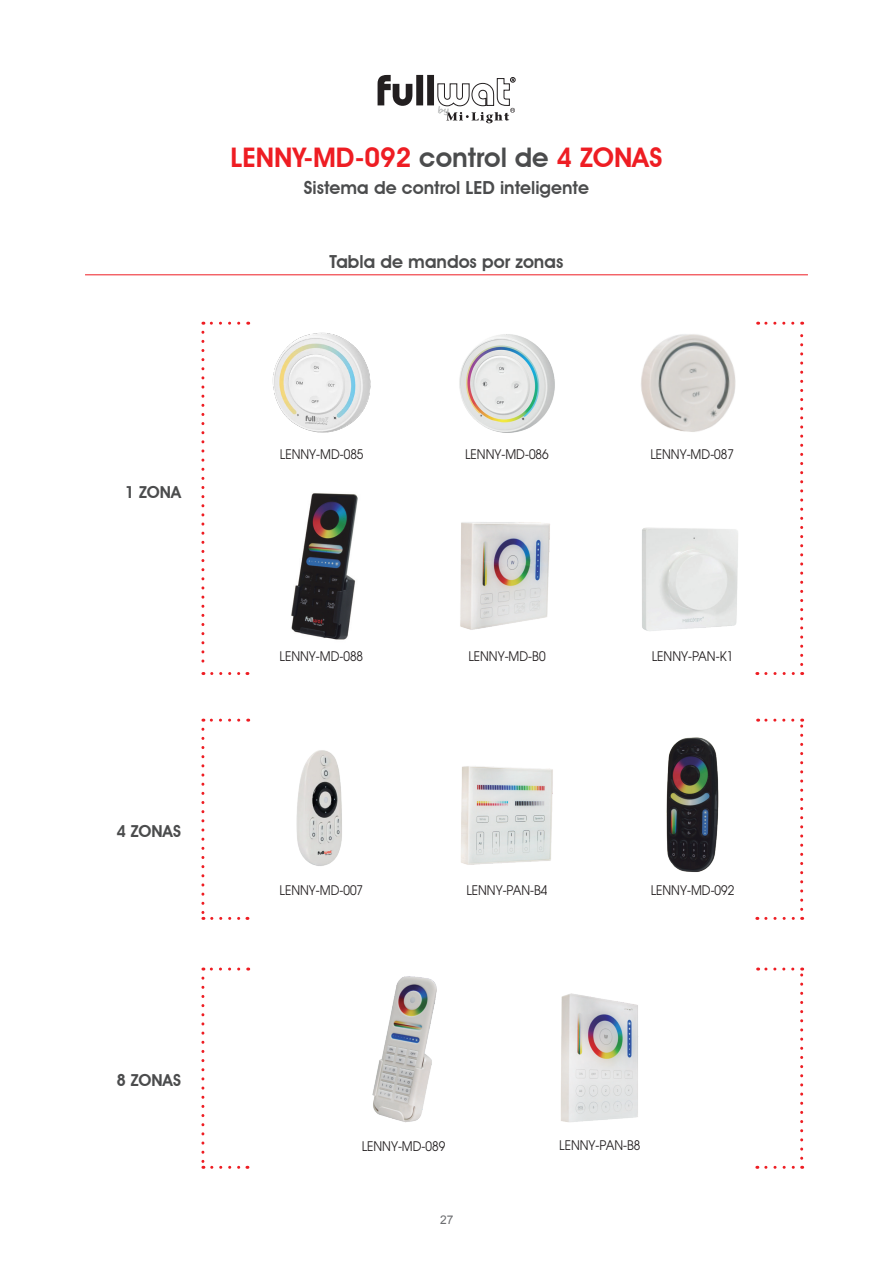
<style>
.page{position:relative;width:893px;height:1263px;background:#fff}
.page>*{position:absolute;margin:0;border:0;box-sizing:border-box;transform-origin:0 0}
.t1{font:600 27px "Avant Garde IT Cby BT";color:#ee1d23}
.Titulo_01{font:600 18px "Avant Garde IT Cby BT";color:#4b4c4d}
.Titulo_01-2{font:600 16.5px "Avant Garde IT Cby BT";color:#4b4c4d}
.ref_controladores{font:13.2px "Avant Garde LT";color:#231f20;scale:.9 1}
.t2{font:12px "Arial";color:#6c6d70}
.t3{font:700 9px "Segoe Script";color:#b1b3b3}
.s1{color:#4b4c4d}
</style>
<div class="page">
<svg style="left:378px;top:75px;width:137px;height:48px"></svg>
<hr style="left:85px;top:274px;width:723px;height:1px;background:#ee1d23">
<img style="left:459px;top:334px;width:96px;height:99px">
<img style="left:641px;top:334px;width:95px;height:98px">
<img style="left:272px;top:332px;width:99px;height:101px">
<img style="left:291px;top:493px;width:67px;height:147px">
<img style="left:666px;top:737px;width:53px;height:135px">
<img style="left:372px;top:976px;width:65px;height:147px">
<img style="left:460px;top:522px;width:90px;height:108px">
<img style="left:642px;top:527px;width:96px;height:104px">
<img style="left:461px;top:766px;width:92px;height:99px">
<img style="left:296px;top:750px;width:46px;height:116px">
<img style="left:561px;top:993px;width:77px;height:129px">
<svg style="left:203px;top:322px;width:36px;height:3px"></svg>
<svg style="left:201px;top:332px;width:3px;height:343px"></svg>
<svg style="left:212px;top:672px;width:36px;height:3px"></svg>
<svg style="left:203px;top:719px;width:36px;height:3px"></svg>
<svg style="left:201px;top:729px;width:3px;height:191px"></svg>
<svg style="left:212px;top:917px;width:36px;height:3px"></svg>
<svg style="left:203px;top:967px;width:36px;height:3px"></svg>
<svg style="left:201px;top:978px;width:3px;height:191px"></svg>
<svg style="left:212px;top:1166px;width:36px;height:3px"></svg>
<svg style="left:766px;top:672px;width:37px;height:3px"></svg>
<svg style="left:800px;top:322px;width:3px;height:342px"></svg>
<svg style="left:758px;top:322px;width:35px;height:3px"></svg>
<svg style="left:766px;top:917px;width:37px;height:3px"></svg>
<svg style="left:800px;top:719px;width:3px;height:190px"></svg>
<svg style="left:758px;top:719px;width:35px;height:3px"></svg>
<svg style="left:766px;top:1166px;width:37px;height:3px"></svg>
<svg style="left:800px;top:967px;width:3px;height:191px"></svg>
<svg style="left:758px;top:967px;width:35px;height:3px"></svg>
<p class="t3" style="left:437px;top:103px;width:13px">by</p>
<h1 class="t1" style="left:231px;top:141px;width:433px">LENNY-MD-092 <span class="s1">control de</span> 4 ZONAS</h1>
<h2 class="Titulo_01" style="left:304px;top:177px;width:286px">Sistema de control LED inteligente</h2>
<p class="Titulo_01" style="left:330px;top:251px;width:235px">Tabla de mandos por zonas</p>
<p class="Titulo_01-2" style="left:125px;top:483px;width:58px">1 ZONA</p>
<p class="Titulo_01-2" style="left:116px;top:821px;width:66px">4 ZONAS</p>
<p class="ref_controladores" style="left:280px;top:446px;width:94px">LENNY-MD-085</p>
<p class="ref_controladores" style="left:465px;top:446px;width:94px">LENNY-MD-086</p>
<p class="ref_controladores" style="left:650px;top:446px;width:94px">LENNY-MD-087</p>
<p class="ref_controladores" style="left:280px;top:648px;width:94px">LENNY-MD-088</p>
<p class="ref_controladores" style="left:468px;top:648px;width:87px">LENNY-MD-B0</p>
<p class="ref_controladores" style="left:652px;top:648px;width:92px">LENNY-PAN-K1</p>
<p class="ref_controladores" style="left:280px;top:882px;width:94px">LENNY-MD-007</p>
<p class="ref_controladores" style="left:466px;top:882px;width:92px">LENNY-PAN-B4</p>
<p class="ref_controladores" style="left:651px;top:882px;width:94px">LENNY-MD-092</p>
<p class="Titulo_01-2" style="left:116px;top:1070px;width:66px">8 ZONAS</p>
<p class="ref_controladores" style="left:362px;top:1138px;width:94px">LENNY-MD-089</p>
<p class="t2" style="left:440px;top:1212px;width:15px">27</p>
<p class="ref_controladores" style="left:559px;top:1137px;width:92px">LENNY-PAN-B8</p>
</div>
